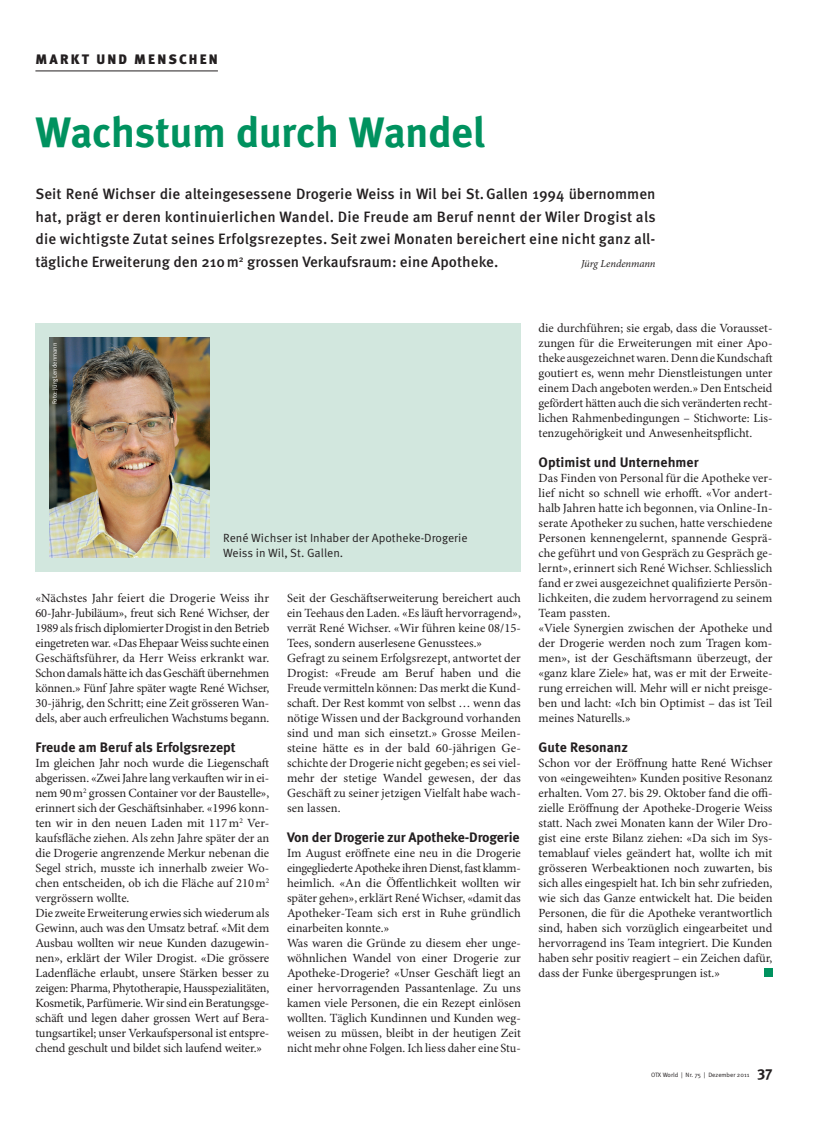
<style>
.page{position:relative;width:815px;height:1134px;background:#fff}
.page>*{position:absolute;margin:0;border:0;box-sizing:border-box;transform-origin:0 0}
.Titel_Redaktion_x04{font:700 42.5px "Meta OT";letter-spacing:-.015em;color:#00925f}
.Lead_x06{font:500 15px/22.5px "Meta OT";color:#231f20;text-align:justify}
.Pagina_rechts{font:700 15px "Meta OT";color:#231f20}
.Zwischentitel_x09{font:700 13.75px "Meta OT";letter-spacing:-.005em;color:#231f20}
.Rubriktitel_Red_x01{font:900 13.75px "Meta OT";letter-spacing:.155em;color:#231f20}
.Grundtext_x08{font:12.5px/15px "Minion Pro";color:#231f20;text-align:justify}
.Grundtext_Kasten_Ein{font:11.88px/15px "Meta OT Norm";color:#231f20}
.Lead_x06-2{font:italic 10.62px "Minion Pro";letter-spacing:-.005em;color:#231f20}
.Fusszeile_Pagina_rec{font:6.25px "Meta OT Norm";color:#231f20}
.Fotograf_x12{font:6.25px "Meta OT Norm";color:#fff}
</style>
<div class="page">
<hr style="left:35px;top:71px;width:183px;height:1px;background:#231f20">
<div style="left:764px;top:968px;width:8px;height:9px;background:#00925f"></div>
<div style="left:35px;top:323px;width:486px;height:249px;background:#d2e7de"></div>
<img style="left:50px;top:337px;width:159px;height:220px">
<p class="Rubriktitel_Red_x01" style="left:35px;top:50px;width:184px">MARKT UND MENSCHEN</p>
<p class="Titel_Redaktion_x04" style="left:35px;top:107px;width:451px">Wachstum durch Wandel</p>
<p class="Lead_x06" style="left:35px;top:183px;width:622px">Seit René Wichser die alteingesessene Drogerie Weiss in Wil bei St.Gallen 1994 übernommen hat, prägt er deren kontinuierlichen Wandel. Die Freude am Beruf nennt der Wiler Drogist als die wichtigste Zutat seines Erfolgsrezeptes. Seit zwei Monaten bereichert eine nicht ganz all&shy;tägliche Erweiterung den 210m<sup>2</sup> grossen Verkaufsraum: eine Apotheke.</p>
<p class="Lead_x06-2" style="left:581px;top:257px;width:76px">Jürg Lendenmann</p>
<p class="Fotograf_x12" style="left:51px;top:404px;width:63px;rotate:-90deg">Foto: Jürg Lendenmann</p>
<p class="Grundtext_Kasten_Ein" style="left:223px;top:531px;width:246px">René Wichser ist Inhaber der Apotheke-Drogerie<br>Weiss in Wil, St. Gallen.</p>
<p class="Grundtext_x08" style="left:35px;top:591px;width:235px">«Nächstes Jahr feiert die Drogerie Weiss ihr 60-Jahr-Jubiläum», freut sich René Wichser, der 1989 als frisch diplomierter Drogist in den Betrieb eingetreten war. «Das Ehepaar Weiss suchte einen Geschäftsführer, da Herr Weiss erkrankt war.<br>Schon damals hätte ich das Geschäft übernehmen können.» Fünf Jahre später wagte René Wichser, 30-jährig, den Schritt; eine Zeit grösseren Wan&shy;dels, aber auch erfreulichen Wachstums begann.</p>
<p class="Zwischentitel_x09" style="left:35px;top:739px;width:202px">Freude am Beruf als Erfolgsrezept</p>
<p class="Grundtext_x08" style="left:35px;top:756px;width:235px">Im gleichen Jahr noch wurde die Liegenschaft abgerissen. «Zwei Jahre lang verkauften wir in ei&shy;nem 90m<sup>2</sup> grossen Container vor der Baustelle», erinnert sich der Geschäftsinhaber. «1996 konn&shy;ten wir in den neuen Laden mit 117m<sup>2</sup> Ver&shy;kaufsfläche ziehen. Als zehn Jahre später der an die Drogerie angrenzende Merkur nebenan die Segel strich, musste ich innerhalb zweier Wo&shy;chen entscheiden, ob ich die Fläche auf 210m<sup>2 </sup>vergrössern wollte.</p>
<p class="Grundtext_x08" style="left:35px;top:906px;width:235px">Die zweite Erweiterung erwies sich wiederum als Gewinn, auch was den Umsatz betraf. «Mit dem Ausbau wollten wir neue Kunden dazugewin&shy;nen», erklärt der Wiler Drogist. «Die grössere Ladenfläche erlaubt, unsere Stärken besser zu zeigen: Pharma, Phytotherapie, Hausspezialitäten, Kosmetik, Parfümerie. Wir sind ein Beratungsge&shy;schäft und legen daher grossen Wert auf Bera&shy;tungsartikel; unser Verkaufspersonal ist entspre&shy;chend geschult und bildet sich laufend weiter.»</p>
<p class="Grundtext_x08" style="left:287px;top:591px;width:235px">Seit der Geschäftserweiterung bereichert auch ein Teehaus den Laden. «Es läuft hervorragend», verrät René Wichser. «Wir führen keine 08/15- Tees, sondern auserlesene Genusstees.»</p>
<p class="Grundtext_x08" style="left:287px;top:651px;width:235px">Gefragt zu seinem Erfolgsrezept, antwortet der Drogist: «Freude am Beruf haben und die Freude vermitteln können: Das merkt die Kund&shy;schaft. Der Rest kommt von selbst … wenn das nötige Wissen und der Background vorhanden sind und man sich einsetzt.» Grosse Meilen&shy;steine hätte es in der bald 60-jährigen Ge&shy;schichte der Drogerie nicht gegeben; es sei viel&shy;mehr der stetige Wandel gewesen, der das Geschäft zu seiner jetzigen Vielfalt habe wach&shy;sen lassen.</p>
<p class="Zwischentitel_x09" style="left:287px;top:829px;width:234px">Von der Drogerie zur Apotheke-Drogerie</p>
<p class="Grundtext_x08" style="left:287px;top:846px;width:235px">Im August eröffnete eine neu in die Drogerie eingegliederte Apotheke ihren Dienst, fast klamm&shy;heimlich. «An die Öffentlichkeit wollten wir später gehen», erklärt René Wichser, «damit das Apotheker-Team sich erst in Ruhe gründlich einarbeiten konnte.»</p>
<p class="Grundtext_x08" style="left:287px;top:936px;width:235px">Was waren die Gründe zu diesem eher unge&shy;wöhnlichen Wandel von einer Drogerie zur Apotheke-Drogerie? «Unser Geschäft liegt an einer hervorragenden Passantenlage. Zu uns kamen viele Personen, die ein Rezept einlösen wollten. Täglich Kundinnen und Kunden weg&shy;weisen zu müssen, bleibt in der heutigen Zeit nicht mehr ohne Folgen. Ich liess daher eine Stu-</p>
<p class="Grundtext_x08" style="left:539px;top:321px;width:235px">die durchführen; sie ergab, dass die Vorausset&shy;zungen für die Erweiterungen mit einer Apo&shy;theke ausgezeichnet waren. Denn die Kundschaft goutiert es, wenn mehr Dienstleistungen unter einem Dach angeboten werden.» Den Entscheid gefördert hätten auch die sich veränderten recht&shy;lichen Rahmenbedingungen – Stichworte: Lis&shy;tenzugehörigkeit und Anwesenheitspflicht.</p>
<p class="Zwischentitel_x09" style="left:539px;top:454px;width:162px">Optimist und Unternehmer</p>
<p class="Grundtext_x08" style="left:539px;top:471px;width:235px">Das Finden von Personal für die Apotheke ver&shy;lief nicht so schnell wie erhofft. «Vor andert&shy;halb Jahren hatte ich begonnen, via Online-In&shy;serate Apotheker zu suchen, hatte verschiedene Personen kennengelernt, spannende Gesprä&shy;che geführt und von Gespräch zu Gespräch ge&shy;lernt», erinnert sich René Wichser. Schliesslich fand er zwei ausgezeichnet qualifizierte Persön&shy;lichkeiten, die zudem hervorragend zu seinem Team passten.</p>
<p class="Grundtext_x08" style="left:539px;top:621px;width:235px">«Viele Synergien zwischen der Apotheke und der Drogerie werden noch zum Tragen kom&shy;men», ist der Geschäftsmann überzeugt, der «ganz klare Ziele» hat, was er mit der Erweite&shy;rung erreichen will. Mehr will er nicht preisge&shy;ben und lacht: «Ich bin Optimist – das ist Teil meines Naturells.»</p>
<p class="Zwischentitel_x09" style="left:539px;top:739px;width:91px">Gute Resonanz</p>
<p class="Grundtext_x08" style="left:539px;top:756px;width:235px">Schon vor der Eröffnung hatte René Wichser von «eingeweihten» Kunden positive Resonanz erhalten. Vom 27. bis 29. Oktober fand die offi&shy;zielle Eröffnung der Apotheke-Drogerie Weiss statt. Nach zwei Monaten kann der Wiler Dro&shy;gist eine erste Bilanz ziehen: «Da sich im Sys&shy;temablauf vieles geändert hat, wollte ich mit grösseren Werbeaktionen noch zuwarten, bis sich alles eingespielt hat. Ich bin sehr zufrieden, wie sich das Ganze entwickelt hat. Die beiden Personen, die für die Apotheke verantwortlich sind, haben sich vorzüglich eingearbeitet und hervorragend ins Team integriert. Die Kunden haben sehr positiv reagiert – ein Zeichen dafür, dass der Funke übergesprungen ist.»</p>
<p class="Fusszeile_Pagina_rec" style="left:651px;top:1071px;width:100px">OTX World | Nr. 75 | Dezember 2011</p>
<p class="Pagina_rechts" style="left:757px;top:1063px;width:17px">37</p>
</div>
